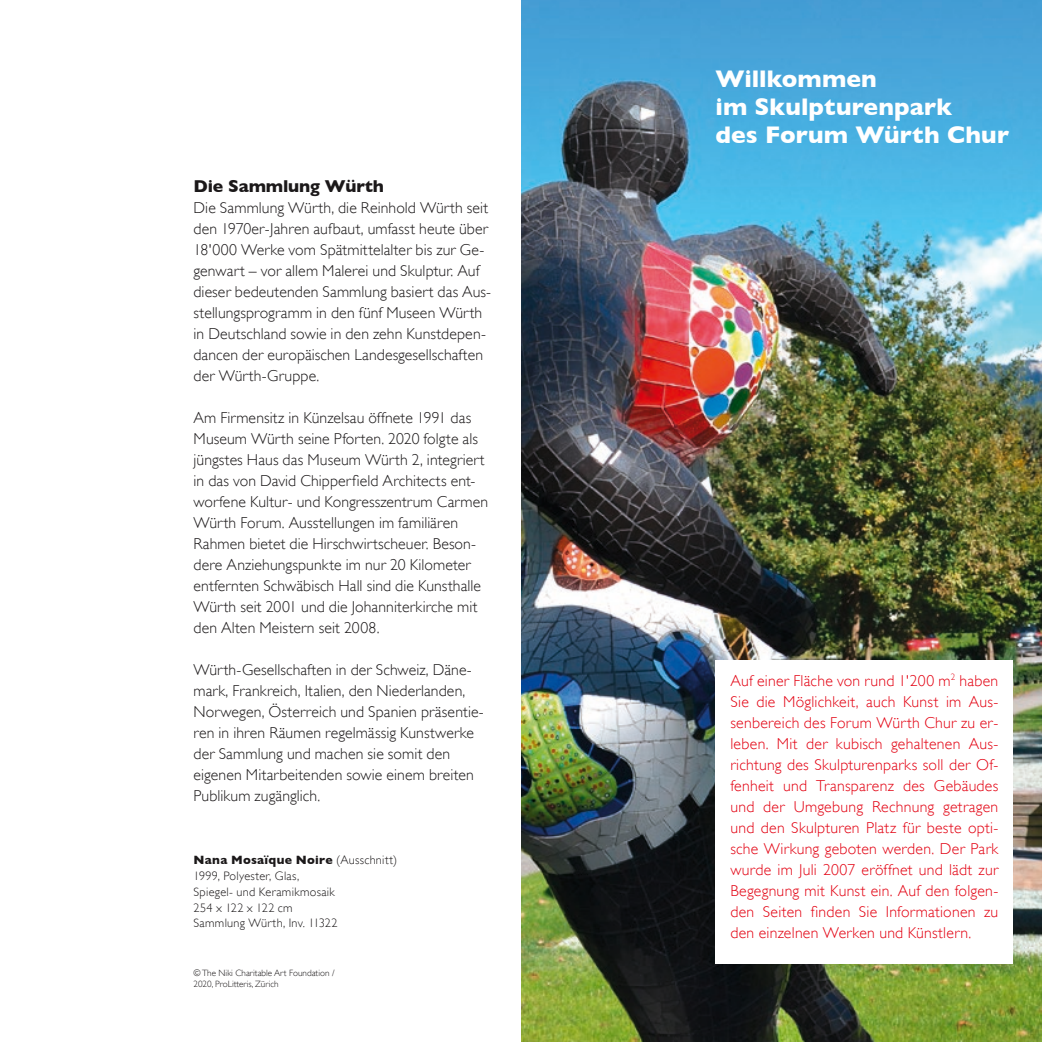
<style>
.page{position:relative;width:1042px;height:1042px;background:#fff}
.page>*{position:absolute;margin:0;border:0;box-sizing:border-box;transform-origin:0 0}
.t1{font:700 24.5px/28px "Gill Sans";letter-spacing:.005em;color:#fff}
.t2{font:700 17.5px "Gill Sans";letter-spacing:-.01em;color:#1b1819}
.t3{font:300 15.75px/21px "Gill Sans";letter-spacing:.005em;color:#1b1819}
.t4{font:300 15.75px/21px "Gill Sans";letter-spacing:.02em;color:#e30011;text-align:justify}
.t5{font:300 12.25px/15.8px "Gill Sans";letter-spacing:.025em;color:#1b1819}
.t6{font:300 9.1px/10.5px "Gill Sans";color:#1b1819}
.s1{font-weight:700}
</style>
<div class="page">
<img style="left:521px;top:0;width:521px;height:1042px">
<div style="left:715px;top:660px;width:298px;height:303px;background:#fff"></div>
<h1 class="t1" style="left:715px;top:65px;width:295px">Willkommen<br>im Skulpturenpark<br>des Forum Würth Chur</h1>
<p class="t2" style="left:193px;top:176px;width:192px">Die Sammlung Würth</p>
<p class="t3" style="left:193px;top:197px;width:299px">Die Sammlung Würth, die Reinhold Würth seit den 1970er-Jahren aufbaut, umfasst heute über 18'000 Werke vom Spätmittelalter bis zur Ge&shy;genwart – vor allem Malerei und Skulptur. Auf dieser bedeutenden Sammlung basiert das Aus&shy;stellungsprogramm in den fünf Museen Würth in Deutschland sowie in den zehn Kunstdepen&shy;dancen der europäischen Landesgesellschaften der Würth-Gruppe.</p>
<p class="t3" style="left:193px;top:407px;width:296px">Am Firmensitz in Künzelsau öffnete 1991 das Museum Würth seine Pforten. 2020 folgte als jüngstes Haus das Museum Würth 2, integriert in das von David Chipperfield Architects ent&shy;worfene Kultur- und Kongresszentrum Carmen Würth Forum. Ausstellungen im familiären Rahmen bietet die Hirschwirtscheuer. Beson&shy;dere Anziehungspunkte im nur 20 Kilometer entfernten Schwäbisch Hall sind die Kunsthalle Würth seit 2001 und die Johanniterkirche mit den Alten Meistern seit 2008.</p>
<p class="t3" style="left:193px;top:659px;width:292px">Würth-Gesellschaften in der Schweiz, Däne&shy;mark, Frankreich, Italien, den Niederlanden, Norwegen, Österreich und Spanien präsentie&shy;ren in ihren Räumen regelmässig Kunstwerke der Sammlung und machen sie somit den eigenen Mitarbeitenden sowie einem breiten Publikum zugänglich.</p>
<p class="t4" style="left:730px;top:669px;width:269px">Auf einer Fläche von rund 1'200 m<sup>2</sup> haben Sie die Möglichkeit, auch Kunst im Aus&shy;senbereich des Forum Würth Chur zu er&shy;leben. Mit der kubisch gehaltenen Aus&shy;richtung des Skulpturenparks soll der Of&shy;fenheit und Transparenz des Gebäudes und der Umgebung Rechnung getragen und den Skulpturen Platz für beste opti&shy;sche Wirkung geboten werden. Der Park wurde im Juli 2007 eröffnet und lädt zur Begegnung mit Kunst ein. Auf den folgen&shy;den Seiten finden Sie Informationen zu den einzelnen Werken und Künstlern.</p>
<p class="t5" style="left:193px;top:852px;width:205px"><span class="s1">Nana Mosaïque Noire</span> (Ausschnitt)<br>1999, Polyester, Glas,<br>Spiegel- und Keramikmosaik<br>254 x 122 x 122 cm<br>Sammlung Würth, Inv. 11322</p>
<p class="t6" style="left:193px;top:967px;width:143px">© The Niki Charitable Art Foundation /<br>2020, ProLitteris, Zürich</p>
</div>
